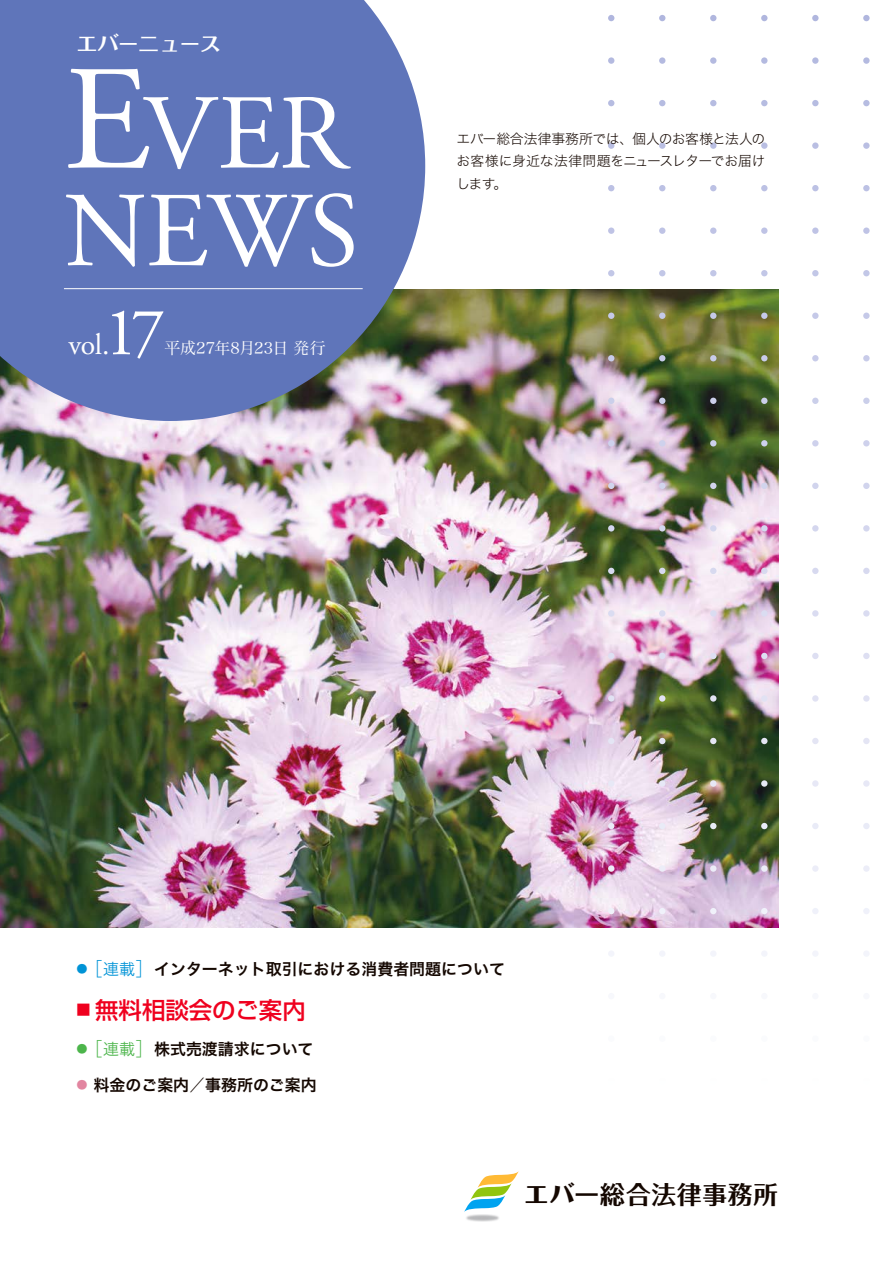
<style>
.page{position:relative;width:893px;height:1263px;background:#fff}
.page>*{position:absolute;margin:0;border:0;box-sizing:border-box;transform-origin:0 0}
.t1{font:106.35px/97.6px "Adobe Garamond Pro";letter-spacing:-.01em;color:#fff}
.t2{font:68.1px "Adobe Garamond Pro";color:#fff}
.t3{font:29.7px "Adobe Garamond Pro";color:#fff}
.t4{font:700 24.75px "Folk Pro";letter-spacing:.035em;color:#140700}
.t5{font:500 23.4px "Shin Go Pr 6 N";color:#ef001e}
.t6{font:700 21.3px "Folk Pro";color:#fff}
.t7{font:15.9px "Hira Kaku Std N W6";color:#140700}
.t8{font:15.9px "Hira Min Std N W3";letter-spacing:-.005em;color:#fff}
.t9{font:13.8px/22.4px "Hira Kaku Std N W2";letter-spacing:-.02em;color:#140700;text-align:justify}
.s1{font-size:148.8px}
.s2{font-size:11.1px;color:#0093d6}
.s3{font-family:"Hira Kaku Std N W1";font-size:19.2px;color:#0093d6}
.s4{font-family:"Hira Kaku Std N W3";color:#0093d6}
.s5{font-size:11.1px;color:#4cb54b}
.s6{font-family:"Hira Kaku Std N W1";font-size:19.2px;color:#4cb54b}
.s7{font-family:"Hira Kaku Std N W3";color:#4cb54b}
.s8{font-size:11.1px;color:#e285a0}
.s9{font-family:"Hira Kaku Std N W1"}
.s10{font-weight:800}
</style>
<div class="page">
<img style="left:0;top:289px;width:778px;height:638px">
<svg style="left:0;top:0;width:425px;height:421px;background:#697cb8"></svg>
<div style="left:0;top:0;width:76px;height:85px;background:#5f75ba"></div>
<svg style="left:863px;top:15px;width:7px;height:6px"></svg>
<svg style="left:863px;top:57px;width:7px;height:7px"></svg>
<svg style="left:863px;top:100px;width:7px;height:6px"></svg>
<svg style="left:863px;top:142px;width:7px;height:7px"></svg>
<svg style="left:863px;top:185px;width:7px;height:6px"></svg>
<svg style="left:863px;top:227px;width:7px;height:7px"></svg>
<svg style="left:863px;top:270px;width:7px;height:6px"></svg>
<svg style="left:863px;top:313px;width:7px;height:6px"></svg>
<svg style="left:863px;top:355px;width:7px;height:6px"></svg>
<svg style="left:863px;top:398px;width:7px;height:6px"></svg>
<svg style="left:863px;top:440px;width:7px;height:6px"></svg>
<svg style="left:863px;top:483px;width:7px;height:6px"></svg>
<svg style="left:863px;top:525px;width:7px;height:6px"></svg>
<svg style="left:863px;top:568px;width:7px;height:6px"></svg>
<svg style="left:863px;top:610px;width:7px;height:7px"></svg>
<svg style="left:863px;top:653px;width:7px;height:6px"></svg>
<svg style="left:863px;top:695px;width:7px;height:7px"></svg>
<svg style="left:863px;top:738px;width:7px;height:6px"></svg>
<svg style="left:863px;top:780px;width:7px;height:7px"></svg>
<svg style="left:863px;top:823px;width:7px;height:6px"></svg>
<svg style="left:863px;top:865px;width:7px;height:7px"></svg>
<svg style="left:863px;top:908px;width:6px;height:6px"></svg>
<svg style="left:864px;top:951px;width:5px;height:5px"></svg>
<svg style="left:812px;top:15px;width:7px;height:6px"></svg>
<svg style="left:812px;top:57px;width:7px;height:7px"></svg>
<svg style="left:812px;top:100px;width:7px;height:6px"></svg>
<svg style="left:812px;top:142px;width:7px;height:7px"></svg>
<svg style="left:812px;top:185px;width:7px;height:6px"></svg>
<svg style="left:812px;top:227px;width:7px;height:7px"></svg>
<svg style="left:812px;top:270px;width:7px;height:6px"></svg>
<svg style="left:812px;top:313px;width:7px;height:6px"></svg>
<svg style="left:812px;top:355px;width:7px;height:6px"></svg>
<svg style="left:812px;top:398px;width:7px;height:6px"></svg>
<svg style="left:812px;top:440px;width:7px;height:6px"></svg>
<svg style="left:812px;top:483px;width:7px;height:6px"></svg>
<svg style="left:812px;top:525px;width:7px;height:6px"></svg>
<svg style="left:812px;top:568px;width:7px;height:6px"></svg>
<svg style="left:812px;top:610px;width:7px;height:7px"></svg>
<svg style="left:812px;top:653px;width:7px;height:6px"></svg>
<svg style="left:812px;top:695px;width:7px;height:7px"></svg>
<svg style="left:812px;top:738px;width:7px;height:6px"></svg>
<svg style="left:812px;top:780px;width:7px;height:7px"></svg>
<svg style="left:812px;top:823px;width:7px;height:6px"></svg>
<svg style="left:812px;top:865px;width:7px;height:7px"></svg>
<svg style="left:812px;top:908px;width:6px;height:6px"></svg>
<svg style="left:813px;top:951px;width:5px;height:5px"></svg>
<svg style="left:761px;top:15px;width:6px;height:6px"></svg>
<svg style="left:761px;top:57px;width:6px;height:7px"></svg>
<svg style="left:761px;top:100px;width:6px;height:6px"></svg>
<svg style="left:761px;top:142px;width:6px;height:7px"></svg>
<svg style="left:761px;top:185px;width:6px;height:6px"></svg>
<svg style="left:761px;top:227px;width:6px;height:7px"></svg>
<svg style="left:761px;top:270px;width:6px;height:6px"></svg>
<svg style="left:761px;top:313px;width:6px;height:6px"></svg>
<svg style="left:761px;top:355px;width:6px;height:6px"></svg>
<svg style="left:761px;top:398px;width:6px;height:6px"></svg>
<svg style="left:761px;top:440px;width:6px;height:6px"></svg>
<svg style="left:761px;top:483px;width:6px;height:6px"></svg>
<svg style="left:761px;top:525px;width:6px;height:6px"></svg>
<svg style="left:761px;top:568px;width:6px;height:6px"></svg>
<svg style="left:761px;top:610px;width:6px;height:7px"></svg>
<svg style="left:761px;top:653px;width:6px;height:6px"></svg>
<svg style="left:761px;top:695px;width:6px;height:7px"></svg>
<svg style="left:761px;top:738px;width:6px;height:6px"></svg>
<svg style="left:761px;top:780px;width:6px;height:7px"></svg>
<svg style="left:761px;top:823px;width:6px;height:6px"></svg>
<svg style="left:761px;top:865px;width:6px;height:7px"></svg>
<svg style="left:761px;top:908px;width:6px;height:6px"></svg>
<svg style="left:762px;top:951px;width:5px;height:5px"></svg>
<svg style="left:710px;top:15px;width:6px;height:6px"></svg>
<svg style="left:710px;top:57px;width:6px;height:7px"></svg>
<svg style="left:710px;top:100px;width:6px;height:6px"></svg>
<svg style="left:710px;top:142px;width:6px;height:7px"></svg>
<svg style="left:710px;top:185px;width:6px;height:6px"></svg>
<svg style="left:710px;top:227px;width:6px;height:7px"></svg>
<svg style="left:710px;top:270px;width:6px;height:6px"></svg>
<svg style="left:710px;top:313px;width:6px;height:6px"></svg>
<svg style="left:710px;top:355px;width:6px;height:6px"></svg>
<svg style="left:710px;top:398px;width:6px;height:6px"></svg>
<svg style="left:710px;top:440px;width:6px;height:6px"></svg>
<svg style="left:710px;top:483px;width:6px;height:6px"></svg>
<svg style="left:710px;top:525px;width:6px;height:6px"></svg>
<svg style="left:710px;top:568px;width:6px;height:6px"></svg>
<svg style="left:710px;top:610px;width:6px;height:7px"></svg>
<svg style="left:710px;top:653px;width:6px;height:6px"></svg>
<svg style="left:710px;top:695px;width:6px;height:7px"></svg>
<svg style="left:710px;top:738px;width:6px;height:6px"></svg>
<svg style="left:710px;top:780px;width:6px;height:7px"></svg>
<svg style="left:710px;top:823px;width:6px;height:6px"></svg>
<svg style="left:710px;top:865px;width:6px;height:7px"></svg>
<svg style="left:710px;top:908px;width:6px;height:6px"></svg>
<svg style="left:710px;top:951px;width:6px;height:5px"></svg>
<svg style="left:659px;top:15px;width:6px;height:6px"></svg>
<svg style="left:659px;top:57px;width:6px;height:7px"></svg>
<svg style="left:659px;top:100px;width:6px;height:6px"></svg>
<svg style="left:659px;top:142px;width:6px;height:7px"></svg>
<svg style="left:659px;top:185px;width:6px;height:6px"></svg>
<svg style="left:659px;top:227px;width:6px;height:7px"></svg>
<svg style="left:659px;top:270px;width:6px;height:6px"></svg>
<svg style="left:659px;top:313px;width:6px;height:6px"></svg>
<svg style="left:659px;top:355px;width:6px;height:6px"></svg>
<svg style="left:659px;top:398px;width:6px;height:6px"></svg>
<svg style="left:659px;top:440px;width:6px;height:6px"></svg>
<svg style="left:659px;top:483px;width:6px;height:6px"></svg>
<svg style="left:659px;top:525px;width:6px;height:6px"></svg>
<svg style="left:659px;top:568px;width:6px;height:6px"></svg>
<svg style="left:659px;top:610px;width:6px;height:7px"></svg>
<svg style="left:659px;top:653px;width:6px;height:6px"></svg>
<svg style="left:659px;top:695px;width:6px;height:7px"></svg>
<svg style="left:659px;top:738px;width:6px;height:6px"></svg>
<svg style="left:659px;top:780px;width:6px;height:7px"></svg>
<svg style="left:659px;top:823px;width:6px;height:6px"></svg>
<svg style="left:659px;top:865px;width:6px;height:7px"></svg>
<svg style="left:659px;top:908px;width:6px;height:6px"></svg>
<svg style="left:659px;top:951px;width:6px;height:5px"></svg>
<svg style="left:608px;top:15px;width:6px;height:6px"></svg>
<svg style="left:608px;top:57px;width:6px;height:7px"></svg>
<svg style="left:608px;top:100px;width:6px;height:6px"></svg>
<svg style="left:608px;top:142px;width:6px;height:7px"></svg>
<svg style="left:608px;top:185px;width:6px;height:6px"></svg>
<svg style="left:608px;top:227px;width:6px;height:7px"></svg>
<svg style="left:608px;top:270px;width:6px;height:6px"></svg>
<svg style="left:608px;top:313px;width:6px;height:6px"></svg>
<svg style="left:608px;top:355px;width:6px;height:6px"></svg>
<svg style="left:608px;top:398px;width:6px;height:6px"></svg>
<svg style="left:608px;top:440px;width:6px;height:6px"></svg>
<svg style="left:608px;top:483px;width:6px;height:6px"></svg>
<svg style="left:608px;top:525px;width:6px;height:6px"></svg>
<svg style="left:608px;top:568px;width:6px;height:6px"></svg>
<svg style="left:608px;top:610px;width:6px;height:7px"></svg>
<svg style="left:608px;top:653px;width:6px;height:6px"></svg>
<svg style="left:608px;top:695px;width:6px;height:7px"></svg>
<svg style="left:608px;top:738px;width:6px;height:6px"></svg>
<svg style="left:608px;top:780px;width:6px;height:7px"></svg>
<svg style="left:608px;top:823px;width:6px;height:6px"></svg>
<svg style="left:608px;top:865px;width:6px;height:7px"></svg>
<svg style="left:608px;top:908px;width:6px;height:6px"></svg>
<svg style="left:608px;top:951px;width:6px;height:5px"></svg>
<svg style="left:464px;top:1171px;width:55px;height:41px"></svg>
<img style="left:466px;top:1215px;width:33px;height:6px">
<hr style="left:64px;top:288px;width:299px;height:1px;background:#fff">
<h3 class="t6" style="left:76px;top:26px;width:146px">エバーニュース</h3>
<h1 class="t1" style="left:64px;top:89px;width:297px"><span class="s1">E</span>VER<br>NEWS</h1>
<h2 class="t2" style="left:104px;top:292px;width:62px">17</h2>
<h3 class="t3" style="left:69px;top:327px;width:42px">vol.</h3>
<p class="t8" style="left:165px;top:337px;width:162px">平成27年8月23日 発行</p>
<p class="t9" style="left:456px;top:127px;width:310px">エバー総合法律事務所では、個人のお客様と法人のお客様に身近な法律問題をニュースレターでお届けします。</p>
<p class="t7" style="left:77px;top:957px;width:430px"><span class="s2">●</span><span class="s3">［</span><span class="s4">連載</span><span class="s3">］</span>インターネット取引における消費者問題について</p>
<h3 class="t5" style="left:77px;top:991px;width:231px"><sup>■</sup> 無料相談会のご案内</h3>
<p class="t7" style="left:77px;top:1036px;width:239px"><span class="s5">●</span><span class="s6">［</span><span class="s7">連載</span><span class="s6">］</span>株式売渡請求について</p>
<p class="t7" style="left:77px;top:1073px;width:242px"><span class="s8">●</span> 料金のご案内<span class="s9">／</span>事務所のご案内</p>
<h3 class="t4" style="left:524px;top:1174px;width:256px"><span class="s10">エバー</span>総合法律事務所</h3>
</div>
